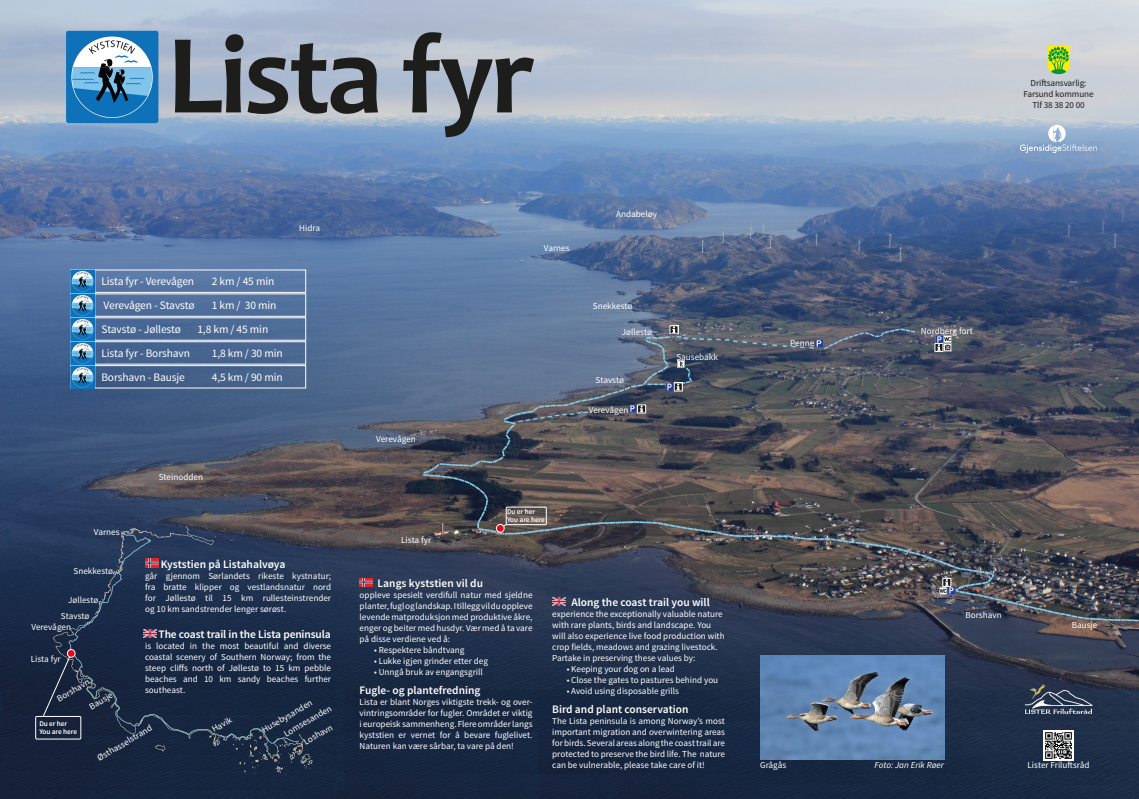
<style>
.page{position:relative;width:1139px;height:799px;background:#fff}
.page>*{position:absolute;margin:0;border:0;box-sizing:border-box;transform-origin:0 0}
.Tittel{font:700 114.24px "Candara";letter-spacing:-.03em;color:#1d1d1b}
.t1{font:600 13.72px "Minion Pro";color:#1d1d1b}
.Heading_turer{font:11.44px "Source Sans Pro";letter-spacing:-.01em;color:#fff}
.Fakta_tittel{font:600 11.44px "Source Sans Pro";color:#fff}
.Heading_turer-2{font:600 11.44px "Source Sans Pro";letter-spacing:-.01em;color:#fff}
.Fakta_norsk{font:600 11.44px "Source Sans Pro";color:#fff}
.Fakta_norsk-2{font:9.12px/11px "Source Sans Pro";color:#fff;text-align:justify}
.Fakta_Eng_tysk{font:9.12px/11px "Source Sans Pro";color:#fff;text-align:justify}
.Km_og_timer{font:9.12px "Source Sans Pro";color:#fff}
.Fakta_tittel-2{font:9.12px/11px "Source Sans Pro";color:#fff}
.Turer_eng_tyrsk{font:9.12px/11px "Source Sans Pro";color:#fff;text-align:justify}
.Heading_turer-3{font:9.12px/11px "Source Sans Pro";color:#fff;text-align:justify}
.Ingress_turer_norsk{font:9.12px "Source Sans Pro";letter-spacing:-.01em;color:#1d1d1b}
.Km_og_timer-2{font:italic 9.12px "Source Sans Pro";color:#fff}
.Fakta_tittel-3{font:600 7.32px/8.8px "Source Sans Pro";letter-spacing:-.01em;color:#fff}
</style>
<div class="page">
<div style="left:0;top:789px;width:299px;height:9px;background:#16253e"></div>
<img style="left:299px;top:789px;width:37px;height:9px">
<div style="left:336px;top:772px;width:202px;height:26px;background:#16243e"></div>
<div style="left:0;top:770px;width:346px;height:19px;background:#16253d"></div>
<img style="left:538px;top:731px;width:600px;height:67px">
<div style="left:619px;top:772px;width:103px;height:26px;background:#16243d"></div>
<div style="left:722px;top:783px;width:416px;height:15px;background:#172842"></div>
<div style="left:721px;top:741px;width:417px;height:42px;background:#192a43"></div>
<div style="left:344px;top:731px;width:543px;height:41px;background:#172640"></div>
<img style="left:344px;top:706px;width:794px;height:25px">
<img style="left:369px;top:706px;width:769px;height:14px">
<img style="left:345px;top:689px;width:793px;height:17px">
<img style="left:0;top:0;width:1138px;height:689px">
<div style="left:496px;top:524px;width:8px;height:8px;background:#e30614;border-radius:50%"></div>
<div style="left:496px;top:524px;width:8px;height:8px;border:1px solid #fff;border-radius:50%"></div>
<svg style="left:939px;top:578px;width:16px;height:16px"></svg>
<svg style="left:665px;top:383px;width:15px;height:8px"></svg>
<div style="left:674px;top:383px;width:8px;height:8px;border:1px solid #fff"></div>
<svg style="left:672px;top:327px;width:4px;height:5px"></svg>
<div style="left:670px;top:325px;width:8px;height:9px;border:1px solid #fff"></div>
<img style="left:0;top:526px;width:332px;height:247px">
<div style="left:67px;top:649px;width:8px;height:8px;background:#e30614;border-radius:50%"></div>
<div style="left:67px;top:649px;width:8px;height:8px;border:1px solid #fff;border-radius:50%"></div>
<svg style="left:43px;top:656px;width:27px;height:60px;background:#1f2b42"></svg>
<div style="left:35px;top:716px;width:46px;height:23px;border:1px solid #fff"></div>
<div style="left:506px;top:506px;width:40px;height:18px;border:1px solid #fff"></div>
<svg style="left:628px;top:404px;width:15px;height:9px"></svg>
<div style="left:637px;top:404px;width:8px;height:9px;border:1px solid #fff"></div>
<svg style="left:94px;top:269px;width:212px;height:119px;background:#5a769e"></svg>
<img style="left:71px;top:270px;width:23px;height:118px">
<img style="left:1043px;top:730px;width:30px;height:29px">
<svg style="left:815px;top:339px;width:8px;height:8px"></svg>
<svg style="left:677px;top:360px;width:8px;height:8px"></svg>
<svg style="left:934px;top:335px;width:17px;height:16px"></svg>
<svg style="left:360px;top:578px;width:13px;height:8px"></svg>
<svg style="left:552px;top:597px;width:13px;height:8px"></svg>
<svg style="left:503px;top:523px;width:4px;height:3px"></svg>
<img style="left:760px;top:655px;width:184px;height:104px">
<img style="left:1022px;top:680px;width:72px;height:42px">
<img style="left:1020px;top:125px;width:76px;height:28px">
<svg style="left:1047px;top:46px;width:22px;height:28px"></svg>
<svg style="left:145px;top:558px;width:13px;height:9px"></svg>
<svg style="left:143px;top:628px;width:13px;height:9px"></svg>
<img style="left:66px;top:31px;width:92px;height:92px">
<p class="Tittel" style="left:167px;top:4px;width:369px">Lista fyr</p>
<p class="Km_og_timer" style="left:299px;top:222px;width:22px">Hidra</p>
<p class="Heading_turer" style="left:101px;top:274px;width:94px">Lista fyr - Verevågen</p>
<p class="Heading_turer" style="left:212px;top:274px;width:64px">2 km / 45 min</p>
<p class="Heading_turer" style="left:104px;top:298px;width:93px">Verevågen - Stavstø</p>
<p class="Heading_turer" style="left:212px;top:298px;width:66px">1 km / 30 min</p>
<p class="Heading_turer" style="left:101px;top:322px;width:81px">Stavstø - Jøllestø</p>
<p class="Heading_turer" style="left:197px;top:322px;width:72px">1,8 km / 45 min</p>
<p class="Heading_turer" style="left:101px;top:346px;width:90px">Lista fyr - Borshavn</p>
<p class="Heading_turer" style="left:212px;top:346px;width:72px">1,8 km / 30 min</p>
<p class="Heading_turer" style="left:101px;top:370px;width:85px">Borshavn - Bausje</p>
<p class="Heading_turer" style="left:212px;top:370px;width:72px">4,5 km / 90 min</p>
<p class="Km_og_timer" style="left:94px;top:526px;width:27px">Varnes</p>
<p class="Km_og_timer" style="left:159px;top:471px;width:46px">Steinodden</p>
<p class="Km_og_timer" style="left:376px;top:433px;width:41px">Verevågen</p>
<p class="Km_og_timer" style="left:401px;top:533px;width:32px">Lista fyr</p>
<p class="Km_og_timer" style="left:544px;top:242px;width:27px">Varnes</p>
<p class="Km_og_timer" style="left:616px;top:208px;width:42px">Andabeløy</p>
<p class="Km_og_timer" style="left:593px;top:300px;width:41px">Snekkestø</p>
<p class="Km_og_timer" style="left:622px;top:326px;width:32px">Jøllestø</p>
<p class="Km_og_timer" style="left:595px;top:374px;width:30px">Stavstø</p>
<p class="Km_og_timer" style="left:589px;top:403px;width:41px">Verevågen</p>
<p class="Km_og_timer" style="left:676px;top:351px;width:43px">Sausebakk</p>
<p class="Fakta_tittel-3" style="left:507px;top:506px;width:39px">Du er her<br>You are here</p>
<p class="Heading_turer-2" style="left:161px;top:556px;width:126px">Kyststien på Listahalvøya</p>
<p class="Heading_turer-3" style="left:145px;top:570px;width:187px">går gjennom Sørlandets rikeste kystnatur; fra bratte klipper og vestlandsnatur nord for Jøllestø til 15 km rullesteinstrender og 10 km sandstrender lenger sørøst.</p>
<p class="Heading_turer-2" style="left:159px;top:626px;width:174px">The coast trail in the Lista peninsula</p>
<p class="Turer_eng_tyrsk" style="left:145px;top:640px;width:187px">is located in the most beautiful and diverse coastal scenery of Southern Norway; from the steep cliffs north of Jøllestø to 15 km pebble beaches and 10 km sandy beaches further southeast.</p>
<p class="Km_og_timer" style="left:74px;top:565px;width:41px">Snekkestø</p>
<p class="Km_og_timer" style="left:68px;top:594px;width:32px">Jøllestø</p>
<p class="Km_og_timer" style="left:61px;top:610px;width:30px">Stavstø</p>
<p class="Km_og_timer" style="left:31px;top:621px;width:41px">Verevågen</p>
<p class="Km_og_timer" style="left:31px;top:652px;width:32px">Lista fyr</p>
<p class="Km_og_timer" style="left:55px;top:694px;width:38px;rotate:-30deg">Borshavn</p>
<p class="Km_og_timer" style="left:87px;top:701px;width:27px;rotate:-30deg">Bausje</p>
<p class="Km_og_timer" style="left:95px;top:753px;width:63px;rotate:-30deg">Østhasselstrand</p>
<p class="Km_og_timer" style="left:260px;top:725px;width:58px;rotate:-30deg">Husebysanden</p>
<p class="Km_og_timer" style="left:282px;top:728px;width:55px;rotate:-30deg">Lomsesanden</p>
<p class="Km_og_timer" style="left:210px;top:724px;width:23px;rotate:-30deg">Havik</p>
<p class="Fakta_tittel-3" style="left:39px;top:718px;width:39px">Du er her<br>You are here</p>
<p class="Km_og_timer" style="left:301px;top:737px;width:33px;rotate:-30deg">Loshavn</p>
<p class="Fakta_tittel" style="left:377px;top:575px;width:107px">Langs kyststien vil du</p>
<p class="Fakta_norsk-2" style="left:359px;top:589px;width:174px">oppleve spesielt verdifull natur med sjeldne planter, fugl og landskap. I tillegg vil du oppleve levende matproduksjon med produktive åkre, enger og beiter med husdyr. Vær med å ta vare på disse verdiene ved å:</p>
<p class="Fakta_norsk-2" style="left:374px;top:644px;width:92px">• Respektere båndtvang</p>
<p class="Fakta_norsk-2" style="left:374px;top:655px;width:115px">• Lukke igjen grinder etter deg</p>
<p class="Fakta_norsk-2" style="left:374px;top:666px;width:110px">• Unngå bruk av engangsgrill</p>
<p class="Fakta_norsk" style="left:359px;top:682px;width:122px">Fugle- og plantefredning</p>
<p class="Fakta_norsk-2" style="left:359px;top:696px;width:174px">Lista er blant Norges viktigste trekk- og over&shy;vintringsområder for fugler. Området er viktig i europeisk sammenheng. Flere områder langs kyststien er vernet for å bevare fuglelivet.<br>Naturen kan være sårbar, ta vare på den!</p>
<p class="Fakta_tittel" style="left:571px;top:594px;width:140px">Along the coast trail you will</p>
<p class="Fakta_tittel-2" style="left:552px;top:608px;width:174px">experience the exceptionally valuable nature with rare plants, birds and landscape. You will also experience live food production with crop fields, meadows and grazing livestock.<br>Partake in preserving these values by:</p>
<p class="Fakta_Eng_tysk" style="left:566px;top:663px;width:110px">• Keeping your dog on a lead</p>
<p class="Fakta_Eng_tysk" style="left:566px;top:674px;width:153px">• Close the gates to pastures behind you</p>
<p class="Fakta_Eng_tysk" style="left:566px;top:685px;width:114px">• Avoid using disposable grills</p>
<p class="Fakta_tittel" style="left:552px;top:701px;width:138px">Bird and plant conservation</p>
<p class="Fakta_Eng_tysk" style="left:552px;top:715px;width:174px">The Lista peninsula is among Norway’s most important migration and overwintering areas for birds. Several areas along the coast trail are protected to preserve the bird life. The nature can be vulnerable, please take care of it!</p>
<p class="Km_og_timer" style="left:790px;top:337px;width:26px">Penne</p>
<p class="Ingress_turer_norsk" style="left:1030px;top:77px;width:57px">Driftsansvarlig:</p>
<p class="Ingress_turer_norsk" style="left:1023px;top:88px;width:72px">Farsund kommune</p>
<p class="Ingress_turer_norsk" style="left:1032px;top:99px;width:54px">Tlf 38 38 20 00</p>
<p class="Km_og_timer" style="left:920px;top:325px;width:53px">Nordberg fort</p>
<p class="Km_og_timer" style="left:965px;top:609px;width:38px">Borshavn</p>
<p class="Km_og_timer" style="left:1071px;top:619px;width:27px">Bausje</p>
<p class="t1" style="left:1113px;top:636px;width:10px;rotate:-180deg">←</p>
<p class="Km_og_timer" style="left:760px;top:759px;width:28px">Grågås</p>
<p class="Km_og_timer-2" style="left:874px;top:759px;width:71px">Foto: Jan Erik Røer</p>
<p class="Km_og_timer" style="left:1027px;top:759px;width:63px">Lister Friluftsråd</p>
</div>
